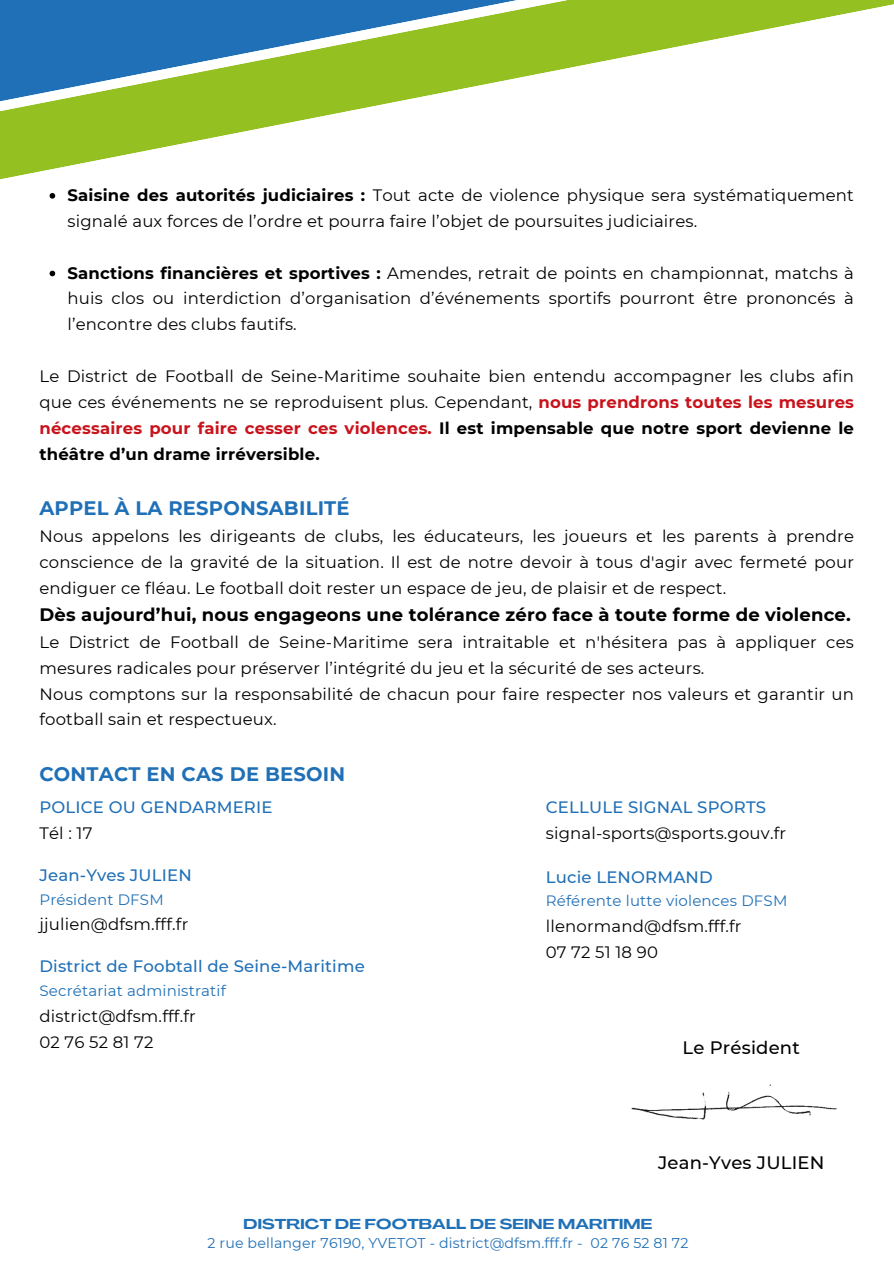
<style>
.page{position:relative;width:894px;height:1264px;background:#fff}
.page>*{position:absolute;margin:0;border:0;box-sizing:border-box;transform-origin:0 0}
.t1{font:700 19.5px "Montserrat";letter-spacing:.01em;color:#2070b7}
.t2{font:700 18px "Montserrat";letter-spacing:.01em;color:#000}
.t3{font:500 18px "Montserrat";letter-spacing:.01em;color:#000}
.t4{font:16.5px/25.8px "Montserrat";letter-spacing:.01em;color:#000}
.t5{font:500 16.5px/25.8px "Montserrat";letter-spacing:.01em;color:#2070b7}
.t6{font:15px "Montserrat";letter-spacing:.01em;color:#2070b7}
.t7{font:14.1px "Montserrat";letter-spacing:.01em;color:#2070b7}
.t8{font:700 14.1px "Agrandir Grand";letter-spacing:.01em;color:#2070b7}
.s1{font-weight:700}
.s2{font-weight:700;color:#c8131c}
.s3{font-weight:400;color:#000}
.s4{font-weight:500;color:#2070b7}
</style>
<div class="page">
<img style="left:631px;top:1084px;width:206px;height:36px">
<svg style="left:0;top:0;width:893px;height:180px"></svg>
<svg style="left:50px;top:193px;width:5px;height:6px"></svg>
<svg style="left:50px;top:271px;width:5px;height:5px"></svg>
<h1 class="t4" style="left:67px;top:182px;width:787px"><span class="s1">Saisine des autorités judiciaires :</span> Tout acte de violence physique sera systématiquement signalé aux forces de l’ordre et pourra faire l’objet de poursuites judiciaires.</h1>
<h3 class="t4" style="left:67px;top:260px;width:787px;text-align:justify"><span class="s1">Sanctions financières et sportives :</span> Amendes, retrait de points en championnat, matchs à huis clos ou interdiction d’organisation d’événements sportifs pourront être prononcés à l’encontre des clubs fautifs.</h3>
<h3 class="t4" style="left:39px;top:363px;width:815px;text-align:justify">Le District de Football de Seine-Maritime souhaite bien entendu accompagner les clubs afin que ces événements ne se reproduisent plus. Cependant, <span class="s2">nous prendrons toutes les mesures nécessaires pour faire cesser ces violences.</span> <span class="s1">Il est impensable que notre sport devienne le théâtre d’un drame irréversible.</span></h3>
<h3 class="t1" style="left:39px;top:496px;width:311px">APPEL À LA RESPONSABILITÉ</h3>
<h3 class="t4" style="left:39px;top:523px;width:815px;text-align:justify">Nous appelons les dirigeants de clubs, les éducateurs, les joueurs et les parents à prendre conscience de la gravité de la situation. Il est de notre devoir à tous d'agir avec fermeté pour endiguer ce fléau. Le football doit rester un espace de jeu, de plaisir et de respect.</h3>
<h3 class="t2" style="left:39px;top:603px;width:812px">Dès aujourd’hui, nous engageons une tolérance zéro face à toute forme de violence.</h3>
<h3 class="t4" style="left:39px;top:629px;width:815px">Le District de Football de Seine-Maritime sera intraitable et n'hésitera pas à appliquer ces mesures radicales pour préserver l’intégrité du jeu et la sécurité de ses acteurs.<br>Nous comptons sur la responsabilité de chacun pour faire respecter nos valeurs et garantir un football sain et respectueux.</h3>
<h3 class="t1" style="left:39px;top:761px;width:307px">CONTACT EN CAS DE BESOIN</h3>
<h3 class="t5" style="left:39px;top:794px;width:234px">POLICE OU GENDARMERIE<br><span class="s3">Tél : 17</span></h3>
<h2 class="t4" style="left:545px;top:794px;width:242px"><span class="s4">CELLULE SIGNAL SPORTS </span>signal-sports@sports.gouv.fr</h2>
<p class="t5" style="left:39px;top:862px;width:154px">Jean-Yves JULIEN</p>
<p class="t6" style="left:39px;top:890px;width:126px">Président DFSM</p>
<p class="t4" style="left:39px;top:911px;width:150px">jjulien@dfsm.fff.fr</p>
<h2 class="t5" style="left:545px;top:864px;width:168px">Lucie LENORMAND</h2>
<h2 class="t6" style="left:545px;top:891px;width:243px">Référente lutte violences DFSM</h2>
<h2 class="t4" style="left:545px;top:913px;width:197px">llenormand@dfsm.fff.fr<br>07 72 51 18 90</h2>
<h4 class="t5" style="left:39px;top:953px;width:327px">District de Foobtall de Seine-Maritime</h4>
<h4 class="t6" style="left:39px;top:981px;width:188px">Secrétariat administratif</h4>
<h4 class="t4" style="left:39px;top:1002px;width:158px">district@dfsm.fff.fr<br>02 76 52 81 72</h4>
<h3 class="t3" style="left:682px;top:1036px;width:119px">Le Président</h3>
<h3 class="t3" style="left:658px;top:1151px;width:168px">Jean-Yves JULIEN</h3>
<p class="t8" style="left:243px;top:1218px;width:410px">DISTRICT DE FOOTBALL DE SEINE MARITIME</p>
<p class="t7" style="left:207px;top:1234px;width:482px">2 rue bellanger 76190, YVETOT - district@dfsm.fff.fr - 02 76 52 81 72</p>
</div>
